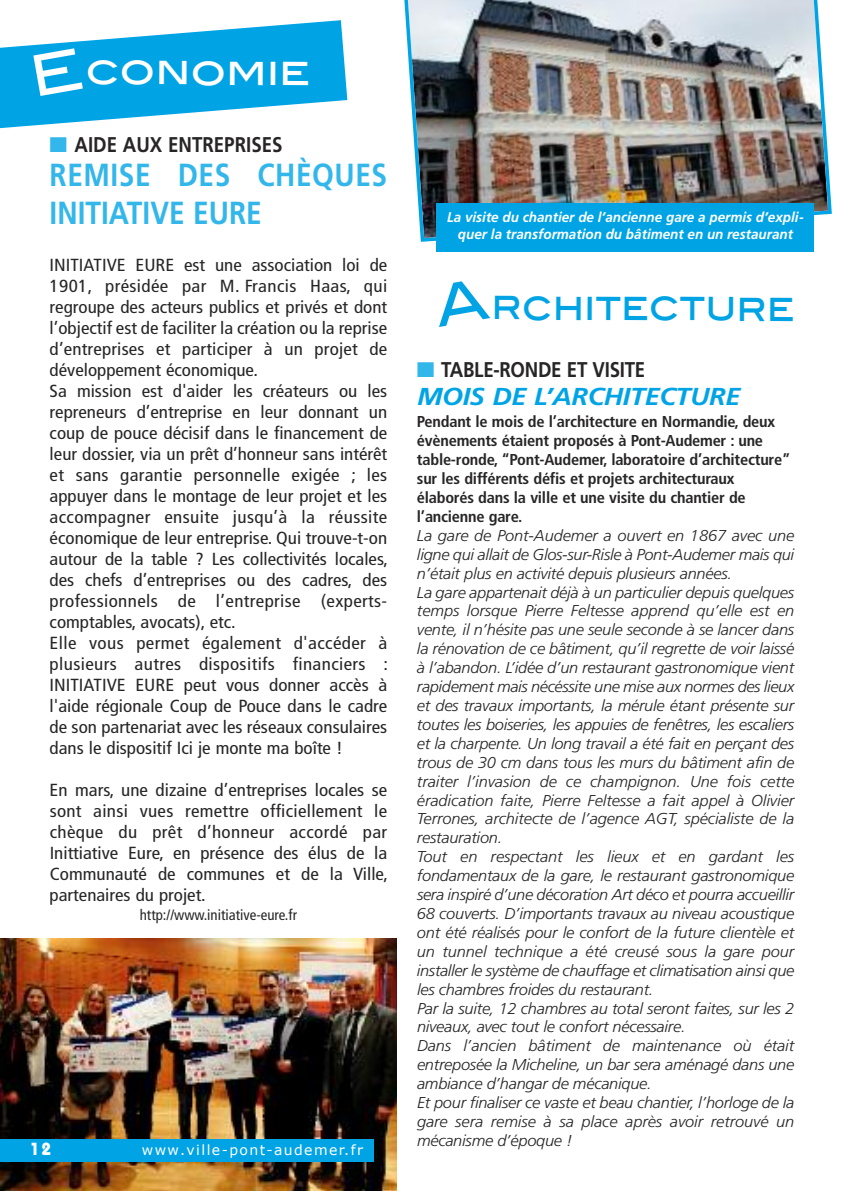
<style>
.page{position:relative;width:844px;height:1191px;background:#fff}
.page>*{position:absolute;margin:0;border:0;box-sizing:border-box;transform-origin:0 0}
.t1{font:37.8px "Blair Md ITCTT Medium";letter-spacing:-.01em;color:#00a4e5;scale:.9 1}
.t2{font:37.8px "Blair Md ITCTT Medium";letter-spacing:-.005em;color:#fff}
.t3{font:700 32.02px/38.3px "Frutiger";letter-spacing:.02em;color:#33b7ea;scale:.88 1}
.t4{font:italic 700 24.5px "Frutiger";letter-spacing:-.015em;color:#00a4e5;scale:1.1 1}
.t5{font:700 21.35px "Frutiger";color:#272526;scale:.88 1}
.t6{font:condensed 17.5px/21px "Frutiger";color:#272526;scale:1.09 1}
.t7{font:700 17.5px "Bauhaus";color:#fff}
.t8{font:italic 300 15.75px/18.9px "Frutiger";letter-spacing:-.015em;color:#272526;scale:1.04 1}
.t9{font:700 condensed 15.75px/18.9px "Frutiger";letter-spacing:-.015em;color:#272526;scale:1.04 1}
.t10{font:condensed 14.88px "Frutiger";color:#272526}
.t11{font:italic 700 14px/16.8px "Frutiger";color:#fff;text-align:center;scale:.96 1}
.t12{font:14px "Verdana";letter-spacing:.1em;color:#fff}
.s1{color:#33b7ea}
</style>
<div class="page">
<img style="left:0;top:939px;width:397px;height:252px">
<div style="left:0;top:1138px;width:373px;height:23px;background:#00a4e5"></div>
<img style="left:404px;top:0;width:428px;height:244px">
<div style="left:437px;top:203px;width:376px;height:48px;background:#00a4e5"></div>
<svg style="left:0;top:20px;width:347px;height:109px"></svg>
<h1 class="t2" style="left:85px;top:40px;width:226px">CONOMIE</h1>
<h3 class="t5" style="left:50px;top:136px;width:266px"><span class="s1">■</span> AIDE AUX ENTREPRISES</h3>
<h2 class="t3" style="left:50px;top:158px;width:385px">REMISE DES CHÈQUES<br>INITIATIVE EURE</h2>
<p class="t6" style="left:50px;top:256px;width:312px">INITIATIVE EURE est une association loi de 1901, présidée par M. Francis Haas, qui regroupe des acteurs publics et privés et dont l’objectif est de faciliter la création ou la reprise d’entreprises et participer à un projet de développement économique.<br>Sa mission est d'aider les créateurs ou les repreneurs d’entreprise en leur donnant un coup de pouce décisif dans le financement de leur dossier, via un prêt d’honneur sans intérêt et sans garantie personnelle exigée ; les appuyer dans le montage de leur projet et les accompagner ensuite jusqu’à la réussite économique de leur entreprise. Qui trouve-t-on autour de la table ? Les collectivités locales, des chefs d’entreprises ou des cadres, des professionnels de l’entreprise (experts&shy;comptables, avocats), etc.<br>Elle vous permet également d'accéder à plusieurs autres dispositifs financiers :<br>INITIATIVE EURE peut vous donner accès à l'aide régionale Coup de Pouce dans le cadre de son partenariat avec les réseaux consulaires dans le dispositif Ici je monte ma boîte !</p>
<p class="t6" style="left:50px;top:781px;width:312px;text-align:justify">En mars, une dizaine d’entreprises locales se sont ainsi vues remettre officiellement le chèque du prêt d’honneur accordé par Inittiative Eure, en présence des élus de la Communauté de communes et de la Ville, partenaires du projet.</p>
<p class="t10" style="left:140px;top:909px;width:159px">http://www.initiative-eure.fr</p>
<p class="t7" style="left:30px;top:1142px;width:23px">12</p>
<p class="t12" style="left:142px;top:1140px;width:222px">www.ville-pont-audemer.fr</p>
<p class="t11" style="left:447px;top:210px;width:373px">La visite du chantier de l’ancienne gare a permis d’expli&shy;quer la transformation du bâtiment en un restaurant</p>
<h1 class="t1" style="left:491px;top:275px;width:338px">RCHITECTURE</h1>
<h3 class="t5" style="left:417px;top:360px;width:261px"><span class="s1">■</span> TABLE-RONDE ET VISITE</h3>
<h3 class="t4" style="left:417px;top:386px;width:295px">MOIS DE L’ARCHITECTURE</h3>
<p class="t9" style="left:417px;top:414px;width:360px">Pendant le mois de l’architecture en Normandie, deux évènements étaient proposés à Pont-Audemer : une table-ronde, “Pont-Audemer, laboratoire d’architecture” sur les différents défis et projets architecturaux élaborés dans la ville et une visite du chantier de l’ancienne gare.</p>
<p class="t8" style="left:417px;top:527px;width:364px">La gare de Pont-Audemer a ouvert en 1867 avec une ligne qui allait de Glos-sur-Risle à Pont-Audemer mais qui n’était plus en activité depuis plusieurs années.<br>La gare appartenait déjà à un particulier depuis quelques temps lorsque Pierre Feltesse apprend qu’elle est en vente, il n’hésite pas une seule seconde à se lancer dans la rénovation de ce bâtiment, qu’il regrette de voir laissé à l’abandon. L’idée d’un restaurant gastronomique vient rapidement mais nécéssite une mise aux normes des lieux et des travaux importants, la mérule étant présente sur toutes les boiseries, les appuies de fenêtres, les escaliers et la charpente. Un long travail a été fait en perçant des trous de 30 cm dans tous les murs du bâtiment afin de traiter l’invasion de ce champignon. Une fois cette éradication faite, Pierre Feltesse a fait appel à Olivier Terrones, architecte de l’agence AGT, spécialiste de la restauration.<br>Tout en respectant les lieux et en gardant les fondamentaux de la gare, le restaurant gastronomique sera inspiré d’une décoration Art déco et pourra accueillir 68 couverts. D’importants travaux au niveau acoustique ont été réalisés pour le confort de la future clientèle et un tunnel technique a été creusé sous la gare pour installer le système de chauffage et climatisation ainsi que les chambres froides du restaurant.<br>Par la suite, 12 chambres au total seront faites, sur les 2 niveaux, avec tout le confort nécessaire.<br>Dans l’ancien bâtiment de maintenance où était entreposée la Micheline, un bar sera aménagé dans une ambiance d’hangar de mécanique.<br>Et pour finaliser ce vaste et beau chantier, l’horloge de la gare sera remise à sa place après avoir retrouvé un mécanisme d’époque !</p>
</div>
